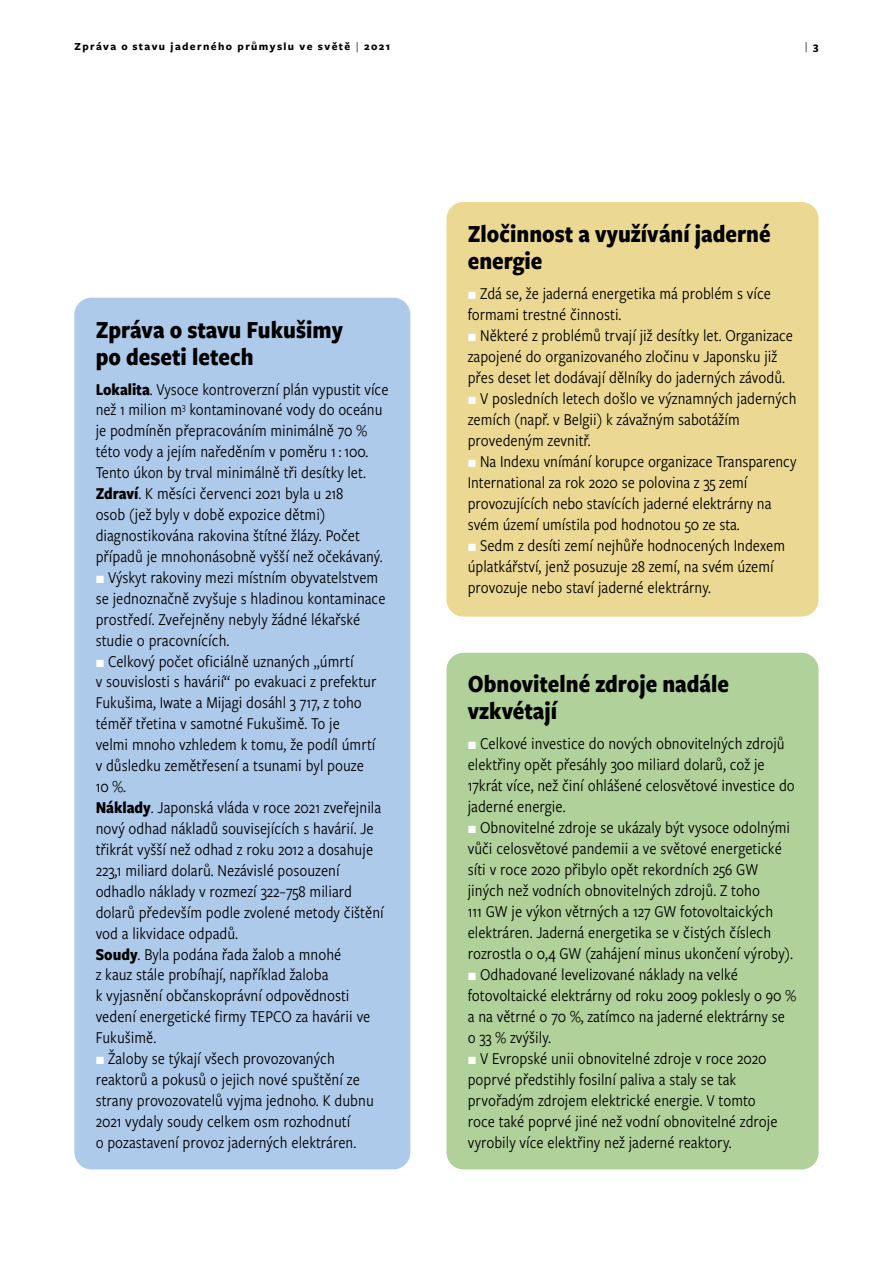
<style>
.page{position:relative;width:893px;height:1263px;background:#fff}
.page>*{position:absolute;margin:0;border:0;box-sizing:border-box;transform-origin:0 0}
.t1{font:700 25.5px/27px "Freight Sans Cnd Pro";color:#000}
.t2{font:17.25px/20.9px "Freight Sans Cnd Pro";color:#000}
.t3{font:700 11.25px "Freight Sans Pro";letter-spacing:.125em;color:#000}
.t4{font:11.25px "Freight Sans Pro";color:#000}
.s1{font-weight:400}
.s2{font-weight:700}
.s3{color:#fff}
</style>
<div class="page">
<div style="left:74px;top:298px;width:336px;height:871px;background:#aecaeb;border-radius:17px"></div>
<div style="left:446px;top:202px;width:373px;height:415px;background:#ebd892;border-radius:17px"></div>
<div style="left:446px;top:653px;width:373px;height:516px;background:#b0d199;border-radius:17px"></div>
<p class="t3" style="left:74px;top:39px;width:317px">Zpráva o stavu jaderného průmyslu ve světě <span class="s1">|</span> 2021</p>
<p class="t4" style="left:805px;top:39px;width:15px">| <span class="s2">3</span></p>
<h1 class="t1" style="left:96px;top:315px;width:249px">Zpráva o stavu Fukušimy po deseti letech</h1>
<p class="t2" style="left:96px;top:378px;width:294px"><span class="s2">Lokalita</span>. Vysoce kontroverzní plán vypustit více než 1 milion m<sup>3</sup> kontaminované vody do oceánu je podmíněn přepracováním minimálně 70 % této vody a jejím naředěním v poměru 1 : 100.<br>Tento úkon by trval minimálně tři desítky let.<br><span class="s2">Zdraví</span>. K měsíci červenci 2021 byla u 218<br>osob (jež byly v době expozice dětmi) diagnostikována rakovina štítné žlázy. Počet případů je mnohonásobně vyšší než očekávaný.<br><span class="s3">P</span> Výskyt rakoviny mezi místním obyvatelstvem se jednoznačně zvyšuje s hladinou kontaminace prostředí. Zveřejněny nebyly žádné lékařské studie o pracovnících.<br><span class="s3">P</span> Celkový počet oficiálně uznaných „úmrtí<br>v souvislosti s havárií“ po evakuaci z prefektur Fukušima, Iwate a Mijagi dosáhl 3 717, z toho téměř třetina v samotné Fukušimě. To je<br>velmi mnoho vzhledem k tomu, že podíl úmrtí<br>v důsledku zemětřesení a tsunami byl pouze<br>10 %.<br><span class="s2">Náklady</span>. Japonská vláda v roce 2021 zveřejnila nový odhad nákladů souvisejících s havárií. Je třikrát vyšší než odhad z roku 2012 a dosahuje 223‚1 miliard dolarů. Nezávislé posouzení odhadlo náklady v rozmezí 322–758 miliard dolarů především podle zvolené metody čištění vod a likvidace odpadů.<br><span class="s2">Soudy</span>. Byla podána řada žalob a mnohé<br>z kauz stále probíhají, například žaloba<br>k vyjasnění občanskoprávní odpovědnosti vedení energetické firmy TEPCO za havárii ve Fukušimě.<br><span class="s3">P</span> Žaloby se týkají všech provozovaných reaktorů a pokusů o jejich nové spuštění ze strany provozovatelů vyjma jednoho. K dubnu 2021 vydaly soudy celkem osm rozhodnutí<br>o pozastavení provoz jaderných elektráren.</p>
<h1 class="t1" style="left:468px;top:220px;width:304px">Zločinnost a využívání jaderné energie</h1>
<p class="t2" style="left:468px;top:282px;width:330px"><span class="s3">P</span> Zdá se, že jaderná energetika má problém s více formami trestné činnosti.<br><span class="s3">P</span> Některé z problémů trvají již desítky let. Organizace zapojené do organizovaného zločinu v Japonsku již přes deset let dodávají dělníky do jaderných závodů.<br><span class="s3">P</span> V posledních letech došlo ve významných jaderných zemích (např. v Belgii) k závažným sabotážím provedeným zevnitř.<br><span class="s3">P</span> Na Indexu vnímání korupce organizace Transparency International za rok 2020 se polovina z 35 zemí provozujících nebo stavících jaderné elektrárny na svém území umístila pod hodnotou 50 ze sta.<br><span class="s3">P</span> Sedm z desíti zemí nejhůře hodnocených Indexem úplatkářství, jenž posuzuje 28 zemí, na svém území provozuje nebo staví jaderné elektrárny.</p>
<h1 class="t1" style="left:468px;top:669px;width:263px">Obnovitelné zdroje nadále vzkvétají</h1>
<p class="t2" style="left:468px;top:732px;width:330px"><span class="s3">P</span> Celkové investice do nových obnovitelných zdrojů elektřiny opět přesáhly 300 miliard dolarů, což je 17krát více, než činí ohlášené celosvětové investice do jaderné energie.<br><span class="s3">P</span> Obnovitelné zdroje se ukázaly být vysoce odolnými vůči celosvětové pandemii a ve světové energetické síti v roce 2020 přibylo opět rekordních 256 GW jiných než vodních obnovitelných zdrojů. Z toho<br>111 GW je výkon větrných a 127 GW fotovoltaických elektráren. Jaderná energetika se v čistých číslech rozrostla o 0‚4 GW (zahájení minus ukončení výroby).<br><span class="s3">P</span> Odhadované levelizované náklady na velké fotovoltaické elektrárny od roku 2009 poklesly o 90 % a na větrné o 70 %, zatímco na jaderné elektrárny se o 33 % zvýšily.<br><span class="s3">P</span> V Evropské unii obnovitelné zdroje v roce 2020 poprvé předstihly fosilní paliva a staly se tak prvořadým zdrojem elektrické energie. V tomto<br>roce také poprvé jiné než vodní obnovitelné zdroje vyrobily více elektřiny než jaderné reaktory.</p>
</div>
